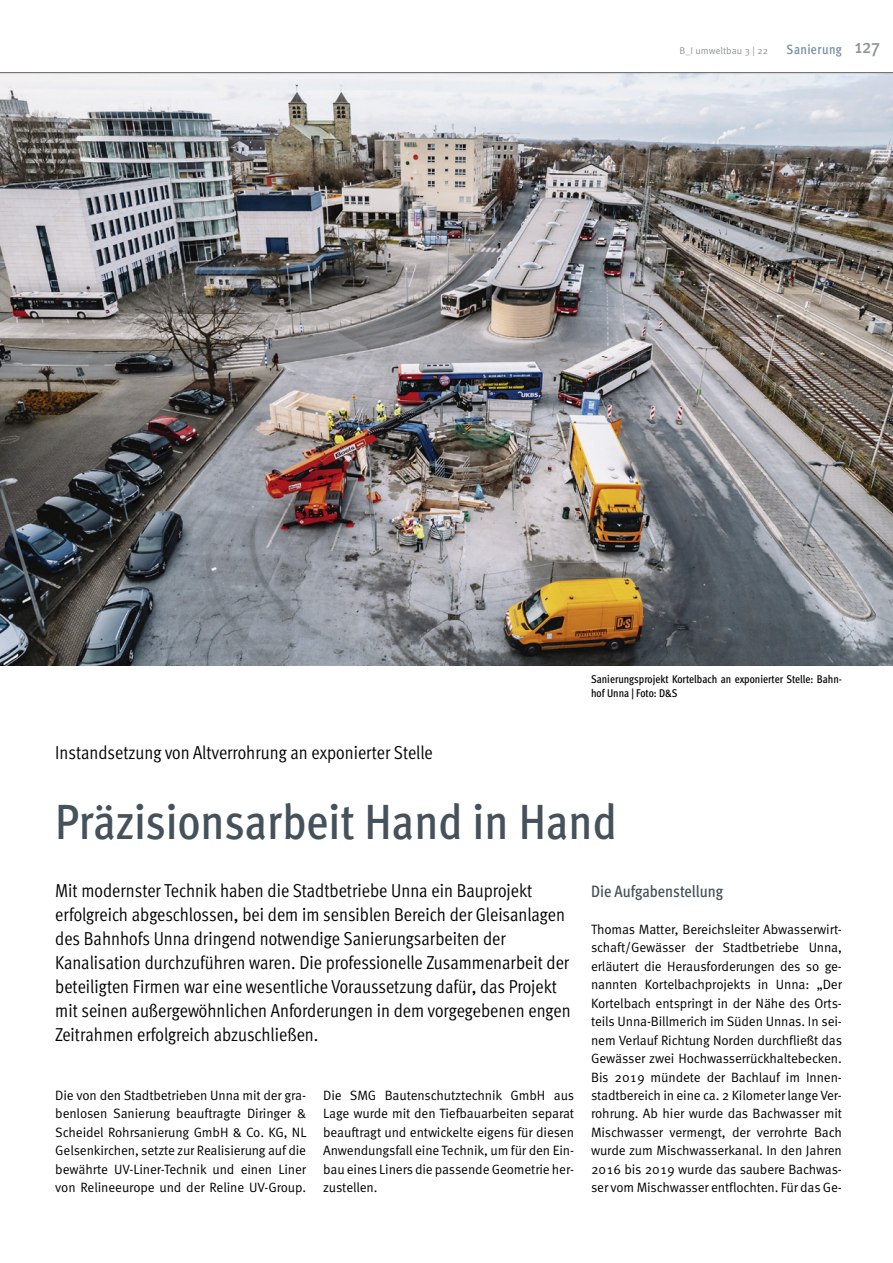
<style>
.page{position:relative;width:893px;height:1263px;background:#fff}
.page>*{position:absolute;margin:0;border:0;box-sizing:border-box;transform-origin:0 0}
.t1{font:500 condensed 49.5px "Meta OT";color:#46525b}
.t2{font:18.75px/24px "Meta OT Cond Norm";color:#000}
.t3{font:500 condensed 16.5px "Meta OT";color:#46525b}
.t4{font:13.5px/18.5px "Meta OT";letter-spacing:-.01em;color:#000;text-align:justify}
.t5{font:500 condensed 13.5px "Meta OT";letter-spacing:.025em;color:#738b9e}
.t6{font:500 condensed 11.25px/13.8px "Meta OT";color:#000}
.t7{font:9.75px "Meta OT";color:#8f9499}
.s1{font-size:19.5px;color:#8f9499}
</style>
<div class="page">
<img style="left:0;top:73px;width:893px;height:593px">
<hr style="left:0;top:72px;width:893px;height:1px;background:#5e5e5d">
<p class="t7" style="left:679px;top:44px;width:90px">B_I umweltbau 3 | 22</p>
<p class="t5" style="left:787px;top:40px;width:95px">Sanierung <span class="s1">127</span></p>
<h2 class="t2" style="left:55px;top:740px;width:379px">Instandsetzung von Altverrohrung an exponierter Stelle</h2>
<p class="t6" style="left:591px;top:672px;width:252px">Sanierungsprojekt Kortelbach an exponierter Stelle: Bahn&shy;hof Unna | Foto: D&amp;S</p>
<h1 class="t1" style="left:55px;top:790px;width:563px">Präzisionsarbeit Hand in Hand</h1>
<p class="t2" style="left:55px;top:878px;width:517px">Mit modernster Technik haben die Stadtbetriebe Unna ein Bauprojekt erfolgreich abgeschlossen, bei dem im sensiblen Bereich der Gleisanlagen des Bahnhofs Unna dringend notwendige Sanierungsarbeiten der Kanalisation durchzuführen waren. Die professionelle Zusammenarbeit der beteiligten Firmen war eine wesentliche Voraussetzung dafür, das Projekt mit seinen außergewöhnlichen Anforderungen in dem vorgegebenen engen Zeitrahmen erfolgreich abzuschließen.</p>
<p class="t4" style="left:55px;top:1086px;width:253px">Die von den Stadtbetrieben Unna mit der gra&shy;benlosen Sanierung beauftragte Diringer &amp; Scheidel Rohrsanierung GmbH &amp; Co. KG, NL Gelsenkirchen, setzte zur Realisierung auf die bewährte UV-Liner-Technik und einen Liner von Relineeurope und der Reline UV-Group.</p>
<p class="t4" style="left:323px;top:1086px;width:253px">Die SMG Bautenschutztechnik GmbH aus Lage wurde mit den Tiefbauarbeiten separat beauftragt und entwickelte eigens für diesen Anwendungsfall eine Technik, um für den Ein&shy;bau eines Liners die passende Geometrie her&shy;zustellen.</p>
<p class="t3" style="left:591px;top:881px;width:133px">Die Aufgabenstellung</p>
<p class="t4" style="left:591px;top:920px;width:252px">Thomas Matter, Bereichsleiter Abwasserwirt&shy;schaft/Gewässer der Stadtbetriebe Unna, erläutert die Herausforderungen des so ge&shy;nannten Kortelbachprojekts in Unna: „Der Kortelbach entspringt in der Nähe des Orts&shy;teils Unna-Billmerich im Süden Unnas. In sei&shy;nem Verlauf Richtung Norden durchfließt das Gewässer zwei Hochwasserrückhaltebecken.<br>Bis 2019 mündete der Bachlauf im Innen&shy;stadtbereich in eine ca. 2 Kilometer lange Ver&shy;rohrung. Ab hier wurde das Bachwasser mit Mischwasser vermengt, der verrohrte Bach wurde zum Mischwasserkanal. In den Jahren 2016 bis 2019 wurde das saubere Bachwas&shy;ser vom Mischwasser entflochten. Für das Ge-</p>
</div>
